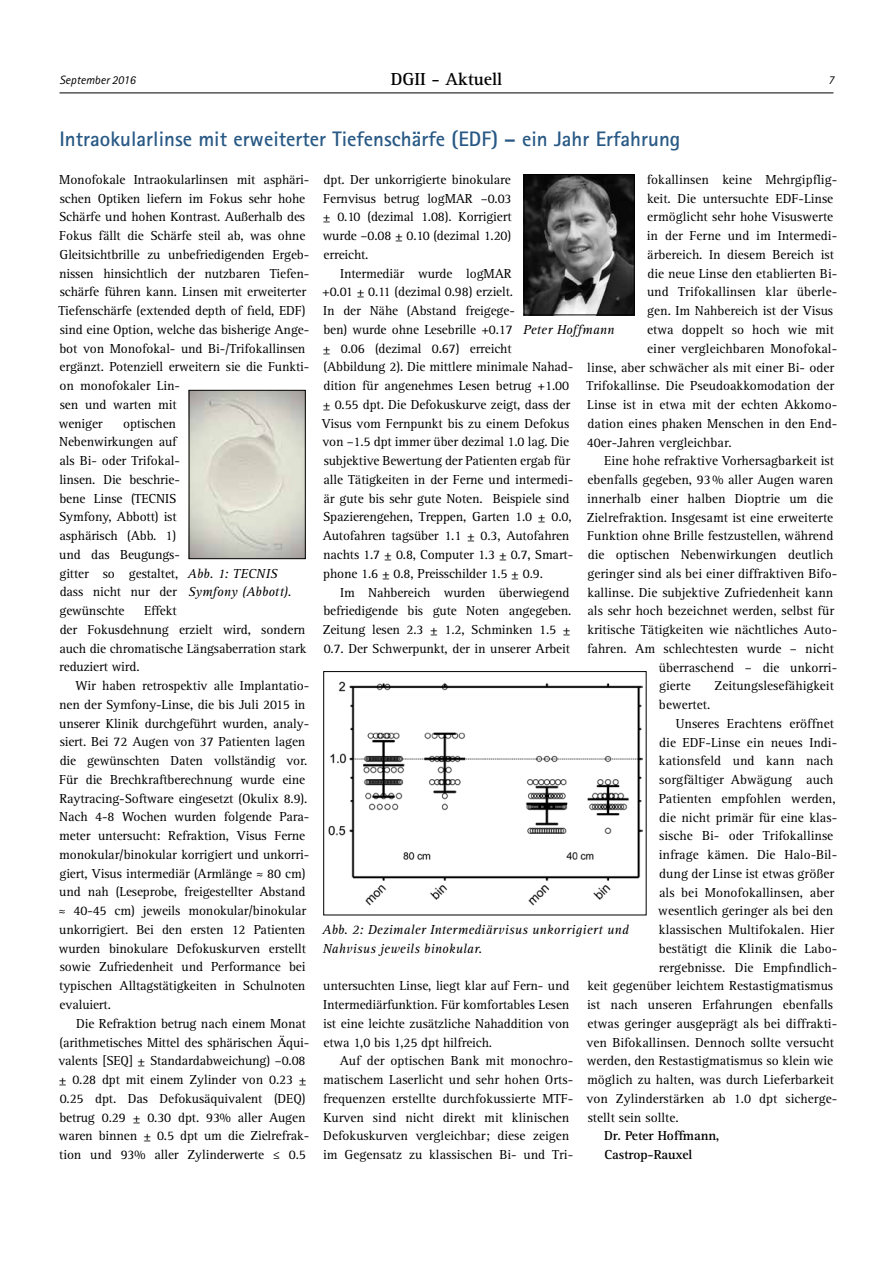
<style>
.page{position:relative;width:893px;height:1263px;background:#fff}
.page>*{position:absolute;margin:0;border:0;box-sizing:border-box;transform-origin:0 0}
.t1{font:700 21px "Rotis Sans Serif Std";color:#285985}
.t2{font:700 18px "Rotis Serif Std";color:#000}
.t3{font:13.5px/18.8px "Rotis Serif Std";letter-spacing:-.01em;color:#000}
.t4{font:italic 13.5px/18.8px "Rotis Serif Std";letter-spacing:.015em;color:#000}
.t5{font:700 13.5px/18.8px "Rotis Serif Std";letter-spacing:-.01em;color:#000}
.t6{font:italic 12px "Rotis Sans Serif Std";color:#000}
</style>
<div class="page">
<hr style="left:60px;top:93px;width:773px;height:1px;background:#000">
<img style="left:191px;top:392px;width:112px;height:165px">
<div style="left:189px;top:390px;width:116px;height:169px;border:1px solid #000"></div>
<img style="left:328px;top:681px;width:314px;height:225px">
<div style="left:323px;top:671px;width:323px;height:244px;border:1px solid #000"></div>
<img style="left:526px;top:176px;width:106px;height:137px">
<div style="left:524px;top:174px;width:110px;height:141px;border:1px solid #000"></div>
<p class="t6" style="left:60px;top:73px;width:77px">September 2016</p>
<h2 class="t2" style="left:391px;top:68px;width:113px">DGII - Aktuell</h2>
<p class="t6" style="left:828px;top:73px;width:7px">7</p>
<h1 class="t1" style="left:60px;top:126px;width:622px">Intraokularlinse mit erweiterter Tiefenschärfe (EDF) – ein Jahr Erfahrung</h1>
<p class="t3" style="left:58px;top:170px;width:252px">Monofokale Intraokularlinsen mit asphäri&shy;schen Optiken liefern im Fokus sehr hohe Schärfe und hohen Kontrast. Außerhalb des Fokus fällt die Schärfe steil ab, was ohne Gleitsichtbrille zu unbefriedigenden Ergeb&shy;nissen hinsichtlich der nutzbaren Tiefen&shy;schärfe führen kann. Linsen mit erweiterter Tiefenschärfe (extended depth of field, EDF) sind eine Option, welche das bisherige Ange&shy;bot von Monofokal- und Bi-/Trifokallinsen ergänzt. Potenziell erweitern sie die Funkti&shy;on monofokaler Lin-<br>sen und warten mit<br>weniger</p>
<p class="t3" style="left:323px;top:170px;width:190px;text-align:justify">dpt. Der unkorrigierte binokulare Fernvisus betrug logMAR –0.03 ± 0.10 (dezimal 1.08). Korrigiert wurde –0.08 ± 0.10 (dezimal 1.20) erreicht.</p>
<p class="t3" style="left:322px;top:264px;width:253px;text-indent:19px">Intermediär wurde logMAR<br>+0.01 ± 0.11 (dezimal 0.98) erzielt.<br>In der Nähe (Abstand freigege-<br>ben) wurde ohne Lesebrille +0.17<br>± 0.06 (dezimal 0.67) erreicht (Abbildung 2). Die mittlere minimale Nahad&shy;dition für angenehmes Lesen betrug +1.00 ± 0.55 dpt. Die Defokuskurve zeigt, dass der Visus vom Fernpunkt bis zu einem Defokus von –1.5 dpt immer über dezimal 1.0 lag. Die subjektive Bewertung der Patienten ergab für alle Tätigkeiten in der Ferne und intermedi&shy;är gute bis sehr gute Noten. Beispiele sind Spazierengehen, Treppen, Garten 1.0 ± 0.0, Autofahren tagsüber 1.1 ± 0.3, Autofahren nachts 1.7 ± 0.8, Computer 1.3 ± 0.7, Smart&shy;phone 1.6 ± 0.8, Preisschilder 1.5 ± 0.9.</p>
<p class="t3" style="left:323px;top:583px;width:250px;text-indent:18px">Im Nahbereich wurden überwiegend befriedigende bis gute Noten angegeben.<br>Zeitung lesen 2.3 ± 1.2, Schminken 1.5 ± 0.7. Der Schwerpunkt, der in unserer Arbeit</p>
<p class="t3" style="left:647px;top:170px;width:192px">fokallinsen keine Mehrgipflig-</p>
<p class="t3" style="left:647px;top:189px;width:188px">keit. Die untersuchte EDF-Linse</p>
<p class="t3" style="left:647px;top:208px;width:187px">ermöglicht sehr hohe Visuswerte</p>
<p class="t3" style="left:647px;top:227px;width:192px">in der Ferne und im Intermedi-</p>
<p class="t3" style="left:647px;top:245px;width:188px">ärbereich. In diesem Bereich ist</p>
<p class="t3" style="left:647px;top:264px;width:191px">die neue Linse den etablierten Bi-</p>
<p class="t3" style="left:647px;top:283px;width:192px">und Trifokallinsen klar überle-</p>
<p class="t3" style="left:647px;top:302px;width:188px">gen. Im Nahbereich ist der Visus</p>
<p class="t3" style="left:647px;top:321px;width:188px">etwa doppelt so hoch wie mit</p>
<p class="t3" style="left:647px;top:339px;width:191px">einer vergleichbaren Monofokal-</p>
<p class="t3" style="left:587px;top:358px;width:248px">linse, aber schwächer als mit einer Bi- oder</p>
<p class="t3" style="left:586px;top:377px;width:249px">Trifokallinse. Die Pseudoakkomodation der</p>
<p class="t3" style="left:587px;top:396px;width:251px">Linse ist in etwa mit der echten Akkomo-</p>
<p class="t3" style="left:588px;top:414px;width:251px">dation eines phaken Menschen in den End-</p>
<p class="t3" style="left:587px;top:433px;width:146px">40er-Jahren vergleichbar.</p>
<p class="t3" style="left:604px;top:452px;width:231px">Eine hohe refraktive Vorhersagbarkeit ist</p>
<p class="t3" style="left:588px;top:471px;width:247px">ebenfalls gegeben, 93% aller Augen waren</p>
<p class="t3" style="left:587px;top:489px;width:248px">innerhalb einer halben Dioptrie um die</p>
<p class="t3" style="left:587px;top:508px;width:248px">Zielrefraktion. Insgesamt ist eine erweiterte</p>
<p class="t3" style="left:587px;top:527px;width:248px">Funktion ohne Brille festzustellen, während</p>
<p class="t3" style="left:588px;top:546px;width:247px">die optischen Nebenwirkungen deutlich</p>
<p class="t3" style="left:587px;top:564px;width:251px">geringer sind als bei einer diffraktiven Bifo-</p>
<p class="t3" style="left:587px;top:583px;width:248px">kallinse. Die subjektive Zufriedenheit kann</p>
<p class="t3" style="left:587px;top:602px;width:248px">als sehr hoch bezeichnet werden, selbst für</p>
<p class="t3" style="left:587px;top:621px;width:251px">kritische Tätigkeiten wie nächtliches Auto-</p>
<p class="t3" style="left:587px;top:639px;width:248px">fahren. Am schlechtesten wurde – nicht</p>
<p class="t3" style="left:659px;top:658px;width:180px">überraschend – die unkorri-</p>
<p class="t3" style="left:659px;top:677px;width:33px">gierte</p>
<p class="t3" style="left:715px;top:677px;width:121px">Zeitungslesefähigkeit</p>
<p class="t3" style="left:659px;top:696px;width:53px">bewertet.</p>
<p class="t3" style="left:676px;top:714px;width:160px">Unseres Erachtens eröffnet</p>
<p class="t3" style="left:659px;top:733px;width:179px">die EDF-Linse ein neues Indi-</p>
<p class="t3" style="left:659px;top:752px;width:176px">kationsfeld und kann nach</p>
<p class="t3" style="left:659px;top:771px;width:176px">sorgfältiger Abwägung auch</p>
<p class="t3" style="left:659px;top:789px;width:178px">Patienten empfohlen werden,</p>
<p class="t3" style="left:659px;top:808px;width:179px">die nicht primär für eine klas-</p>
<p class="t3" style="left:659px;top:827px;width:175px">sische Bi- oder Trifokallinse</p>
<p class="t3" style="left:659px;top:846px;width:180px">infrage kämen. Die Halo-Bil-</p>
<p class="t3" style="left:659px;top:864px;width:176px">dung der Linse ist etwas größer</p>
<p class="t3" style="left:659px;top:883px;width:177px">als bei Monofokallinsen, aber</p>
<p class="t3" style="left:658px;top:902px;width:177px">wesentlich geringer als bei den</p>
<p class="t3" style="left:659px;top:921px;width:177px">klassischen Multifokalen. Hier</p>
<p class="t3" style="left:659px;top:939px;width:180px">bestätigt die Klinik die Labo-</p>
<p class="t3" style="left:659px;top:958px;width:180px">rergebnisse. Die Empfindlich-</p>
<p class="t3" style="left:587px;top:977px;width:247px">keit gegenüber leichtem Restastigmatismus</p>
<p class="t3" style="left:587px;top:996px;width:248px">ist nach unseren Erfahrungen ebenfalls</p>
<p class="t3" style="left:588px;top:1014px;width:251px">etwas geringer ausgeprägt als bei diffrakti-</p>
<p class="t3" style="left:586px;top:1033px;width:249px">ven Bifokallinsen. Dennoch sollte versucht</p>
<p class="t3" style="left:587px;top:1052px;width:248px">werden, den Restastigmatismus so klein wie</p>
<p class="t3" style="left:587px;top:1071px;width:248px">möglich zu halten, was durch Lieferbarkeit</p>
<p class="t3" style="left:586px;top:1089px;width:252px">von Zylinderstärken ab 1.0 dpt sicherge-</p>
<p class="t3" style="left:588px;top:1108px;width:93px">stellt sein sollte.</p>
<p class="t5" style="left:604px;top:1127px;width:117px">Dr. Peter Hoffmann,<br>Castrop-Rauxel</p>
<p class="t4" style="left:523px;top:320px;width:93px">Peter Hoffmann</p>
<p class="t3" style="left:59px;top:414px;width:122px;text-indent:64px">optischen<br>Nebenwirkungen auf als Bi- oder Trifokal&shy;linsen. Die beschrie&shy;bene Linse (TECNIS<br>Symfony, Abbott) ist asphärisch (Abb. 1) und das Beugungs&shy;gitter so gestaltet, dass nicht nur der gewünschte</p>
<p class="t4" style="left:188px;top:564px;width:106px">Abb. 1: TECNIS<br>Symfony (Abbott).</p>
<p class="t3" style="left:59px;top:602px;width:249px;text-indent:85px">Effekt<br>der Fokusdehnung erzielt wird, sondern auch die chromatische Längsaberration stark reduziert wird.</p>
<p class="t3" style="left:59px;top:677px;width:252px;text-indent:17px">Wir haben retrospektiv alle Implantatio&shy;nen der Symfony-Linse, die bis Juli 2015 in unserer Klinik durchgeführt wurden, analy&shy;siert. Bei 72 Augen von 37 Patienten lagen die gewünschten Daten vollständig vor.<br>Für die Brechkraftberechnung wurde eine Raytracing-Software eingesetzt (Okulix 8.9).<br>Nach 4-8 Wochen wurden folgende Para&shy;meter untersucht: Refraktion, Visus Ferne monokular/binokular korrigiert und unkorri&shy;giert, Visus intermediär (Armlänge ≈ 80 cm) und nah (Leseprobe, freigestellter Abstand ≈ 40-45 cm) jeweils monokular/binokular unkorrigiert. Bei den ersten 12 Patienten wurden binokulare Defokuskurven erstellt sowie Zufriedenheit und Performance bei typischen Alltagstätigkeiten in Schulnoten evaluiert.</p>
<p class="t3" style="left:58px;top:1014px;width:252px;text-indent:18px">Die Refraktion betrug nach einem Monat (arithmetisches Mittel des sphärischen Äqui&shy;valents [SEQ] ± Standardabweichung) –0.08 ± 0.28 dpt mit einem Zylinder von 0.23 ± 0.25 dpt. Das Defokusäquivalent (DEQ) betrug 0.29 ± 0.30 dpt. 93% aller Augen waren binnen ± 0.5 dpt um die Zielrefrak&shy;tion und 93% aller Zylinderwerte ≤ 0.5</p>
<p class="t4" style="left:322px;top:920px;width:308px">Abb. 2: Dezimaler Intermediärvisus unkorrigiert und<br>Nahvisus jeweils binokular.</p>
<p class="t3" style="left:323px;top:977px;width:248px;text-align:justify">untersuchten Linse, liegt klar auf Fern- und Intermediärfunktion. Für komfortables Lesen ist eine leichte zusätzliche Nahaddition von etwa 1,0 bis 1,25 dpt hilfreich.</p>
<p class="t3" style="left:323px;top:1052px;width:252px;text-indent:17px">Auf der optischen Bank mit monochro&shy;matischem Laserlicht und sehr hohen Orts&shy;frequenzen erstellte durchfokussierte MTF-Kurven sind nicht direkt mit klinischen Defokuskurven vergleichbar; diese zeigen im Gegensatz zu klassischen Bi- und Tri-</p>
</div>
